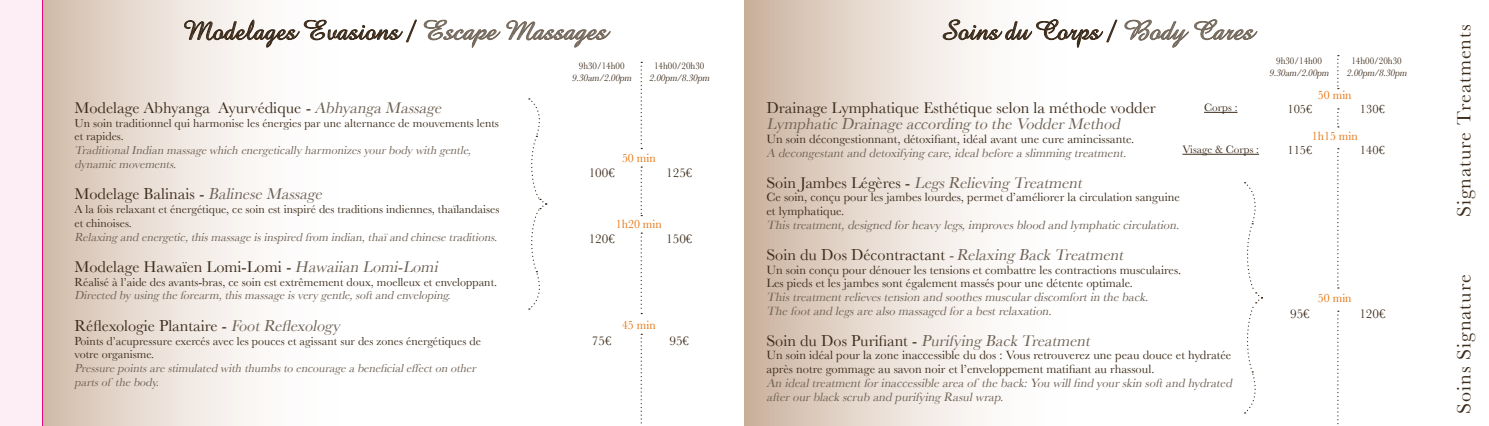
<style>
.page{position:relative;width:1489px;height:426px;background:#fff}
.page>*{position:absolute;margin:0;border:0;box-sizing:border-box;transform-origin:0 0}
.t1{font:27.5px "Amazone BT";color:#3d2c1b}
.t2{font:20px "Baskerville";letter-spacing:.05em;color:#3d2c1b}
.t3{font:16.25px "Baskerville";color:#3d2c1b}
.t4{font:italic 16.25px "Baskerville";color:#6e6154}
.t5{font:13.12px "Baskerville";color:#3d2c1b}
.t6{font:12.5px/13.8px "Baskerville";color:#3d2c1b}
.t7{font:italic 12.5px/13.8px "Baskerville";letter-spacing:-.005em;color:#6e6154}
.t8{font:12.5px "Baskerville";color:#e6710a;scale:.95 1}
.t9{font:12px/13.8px "Baskerville";color:#3d2c1b}
.t10{font:italic 12px/13.8px "Baskerville";color:#6e6154}
.t11{font:11.25px "Baskerville";color:#3d2c1b}
.t12{font:italic 10px "Baskerville";color:#3d2c1b;scale:.9 1}
.t13{font:10px "Baskerville";color:#3d2c1b;scale:.9 1}
.s1{font-style:italic;color:#776b5f}
.s2{font-style:italic}
.s3{font-style:italic;color:#6e6154}
.s4{font-style:normal;color:#3d2c1b}
</style>
<div class="page">
<div style="left:744px;top:0;width:349px;height:425px;background:linear-gradient(to right,#d1baa8,#fff)"></div>
<div style="left:16px;top:0;width:349px;height:425px;background:linear-gradient(to right,#d3beac,#fff)"></div>
<div style="left:0;top:0;width:43px;height:425px;background:#fdeef6"></div>
<hr style="left:42px;top:0;width:1px;height:425px;background:#e6007d">
<svg style="left:640px;top:62px;width:2px;height:87px"></svg>
<svg style="left:1337px;top:55px;width:1px;height:34px"></svg>
<svg style="left:1337px;top:148px;width:1px;height:140px"></svg>
<svg style="left:1337px;top:310px;width:1px;height:115px"></svg>
<svg style="left:640px;top:166px;width:2px;height:50px"></svg>
<svg style="left:640px;top:232px;width:2px;height:82px"></svg>
<svg style="left:640px;top:333px;width:2px;height:91px"></svg>
<svg style="left:184px;top:20px;width:232px;height:28px"></svg>
<svg style="left:423px;top:20px;width:77px;height:28px"></svg>
<svg style="left:506px;top:20px;width:104px;height:28px"></svg>
<svg style="left:942px;top:19px;width:174px;height:29px"></svg>
<svg style="left:1124px;top:19px;width:133px;height:29px"></svg>
<svg style="left:528px;top:98px;width:18px;height:211px"></svg>
<svg style="left:1244px;top:182px;width:18px;height:231px"></svg>
<hr style="left:1182px;top:154px;width:76px;height:1px;background:#3d2c1b">
<hr style="left:1203px;top:112px;width:34px;height:1px;background:#3d2c1b">
<h1 class="t1" style="left:183px;top:15px;width:431px">Modelages Evasions / <span class="s1">EscapeMassages</span></h1>
<h1 class="t1" style="left:940px;top:15px;width:321px">Soins du Corps / <span class="s1">Body Cares</span></h1>
<h3 class="t3" style="left:74px;top:98px;width:372px">Modelage Abhyanga Ayurvédique <span class="s2">-</span><span class="s3">Abhyanga Massage</span></h3>
<p class="t9" style="left:74px;top:115px;width:426px">Un soin traditionnel qui harmonise les énergies par une alternance de mouvements lents et rapides.</p>
<p class="t10" style="left:74px;top:143px;width:400px">TraditionalIndian massage which energetically harmonizesyourbody with gentle, dynamic movements.</p>
<h3 class="t3" style="left:74px;top:184px;width:252px">Modelage Balinais <span class="s2">-</span><span class="s3">Balinese Massage</span></h3>
<p class="t9" style="left:74px;top:202px;width:426px">A la fois relaxant et énergétique, ce soin est inspiré des traditions indiennes, thaïlandaises et chinoises.</p>
<p class="t10" style="left:74px;top:229px;width:427px">Relaxing and energetic,thismassage isinspired from indian,thaïand chinese traditions.</p>
<h3 class="t3" style="left:74px;top:257px;width:368px">Modelage Hawaïen Lomi-Lomi <span class="s2">-</span><span class="s3">Hawaiian Lomi-Lomi</span></h3>
<p class="t9" style="left:74px;top:274px;width:424px">Réalisé à l’aide des avants-bras, ce soin est extrêmement doux, moelleux et enveloppant.</p>
<p class="t10" style="left:74px;top:288px;width:380px">Directed by using the forearm,thismassage isvery gentle,softand enveloping.</p>
<h3 class="t3" style="left:74px;top:315px;width:267px">Réflexologie Plantaire - <span class="s3">FootReflexology</span></h3>
<p class="t9" style="left:74px;top:333px;width:408px">Points d’acupressure exercés avec les pouces et agissant sur des zones énergétiques de votre organisme.</p>
<p class="t10" style="left:74px;top:360px;width:405px">Pressure p ointsare stimulated with thumbsto encourage a beneficialeffecton other p artsof the body.</p>
<p class="t13" style="left:579px;top:60px;width:52px">9h30/14h00</p>
<p class="t13" style="left:654px;top:60px;width:57px">14h00/20h30</p>
<p class="t12" style="left:572px;top:72px;width:70px">9.30am/2.00pm</p>
<p class="t12" style="left:649px;top:72px;width:71px">2.00pm/8.30pm</p>
<p class="t8" style="left:622px;top:150px;width:37px">50 min</p>
<p class="t5" style="left:588px;top:165px;width:28px">100€</p>
<p class="t5" style="left:666px;top:165px;width:28px">125€</p>
<p class="t8" style="left:616px;top:216px;width:50px">1h20 min</p>
<p class="t5" style="left:588px;top:231px;width:28px">120€</p>
<p class="t5" style="left:666px;top:231px;width:28px">150€</p>
<p class="t8" style="left:622px;top:317px;width:37px">45 min</p>
<p class="t5" style="left:592px;top:332px;width:21px">75€</p>
<p class="t5" style="left:669px;top:332px;width:21px">95€</p>
<h3 class="t3" style="left:766px;top:98px;width:391px">Drainage Lymphatique Esthétique selon la méthode vodder</h3>
<h3 class="t4" style="left:766px;top:114px;width:359px">Lymp hatic Drainage according to the VodderMethod</h3>
<p class="t6" style="left:766px;top:132px;width:369px">Un soin décongestionnant, détoxifiant, idéal avant une cure amincissante.</p>
<p class="t7" style="left:766px;top:145px;width:364px">A decongestantand detoxifying care,idealbefore a slimming treatment.</p>
<h3 class="t4" style="left:766px;top:172px;width:321px"><span class="s4">S o i n J a m b e s L é g è r e s -</span> LegsRelieving Treatment</h3>
<p class="t6" style="left:766px;top:190px;width:415px">Ce soin, conçu pour les jambes lourdes, permet d’améliorer la circulation sanguine et lymphatique.</p>
<p class="t7" style="left:766px;top:217px;width:417px">Thistreatment,designed forheavy legs,imp rovesblood and lymp hatic circulation.</p>
<h3 class="t3" style="left:766px;top:244px;width:362px">Soin du Dos Décontractant <span class="s3">-Relaxing Back Treatment</span></h3>
<p class="t6" style="left:766px;top:262px;width:416px">Un soin conçu pour dénouer les tensions et combattre les contractions musculaires.<br>Les pieds et les jambes sont également massés pour une détente optimale.</p>
<p class="t7" style="left:766px;top:289px;width:386px">Thistreatmentrelievestension and soothesmusculardiscomfortin the back.<br>The footand legsare also massaged fora bestrelaxation.</p>
<h3 class="t4" style="left:766px;top:330px;width:328px"><span class="s4">S o i n d u D o s P u r i fi a n t -</span> Purifying Back Treatment</h3>
<p class="t6" style="left:766px;top:348px;width:466px">Un soin idéal pour la zone inaccessible du dos : Vous retrouverez une peau douce et hydratée après notre gommage au savon noir et l’enveloppement matifiant au rhassoul.</p>
<p class="t7" style="left:766px;top:375px;width:470px">An idealtreatmentforinaccessible area of the back:You willfind yourskin softand hydrated afterourblack scrub and purifying Rasulwrap .</p>
<p class="t11" style="left:1203px;top:101px;width:35px">Corps :</p>
<p class="t11" style="left:1182px;top:143px;width:78px">Visage &amp; Corps :</p>
<p class="t13" style="left:1275px;top:55px;width:52px">9h30/14h00</p>
<p class="t13" style="left:1351px;top:55px;width:57px">14h00/20h30</p>
<p class="t12" style="left:1269px;top:67px;width:70px">9.30am/2.00pm</p>
<p class="t12" style="left:1346px;top:67px;width:71px">2.00pm/8.30pm</p>
<p class="t8" style="left:1317px;top:87px;width:37px">50 min</p>
<p class="t6" style="left:1287px;top:101px;width:26px">105€</p>
<p class="t6" style="left:1359px;top:101px;width:26px">130€</p>
<p class="t8" style="left:1311px;top:129px;width:50px">1h15 min</p>
<p class="t6" style="left:1287px;top:143px;width:26px">115€</p>
<p class="t6" style="left:1359px;top:143px;width:26px">140€</p>
<p class="t8" style="left:1317px;top:290px;width:37px">50 min</p>
<p class="t5" style="left:1289px;top:305px;width:21px">95€</p>
<p class="t5" style="left:1359px;top:305px;width:28px">120€</p>
<h2 class="t2" style="left:1451px;top:217px;width:194px;rotate:-90deg">Signature Treatments</h2>
<h2 class="t2" style="left:1451px;top:413px;width:141px;rotate:-90deg">Soins Signature</h2>
</div>
